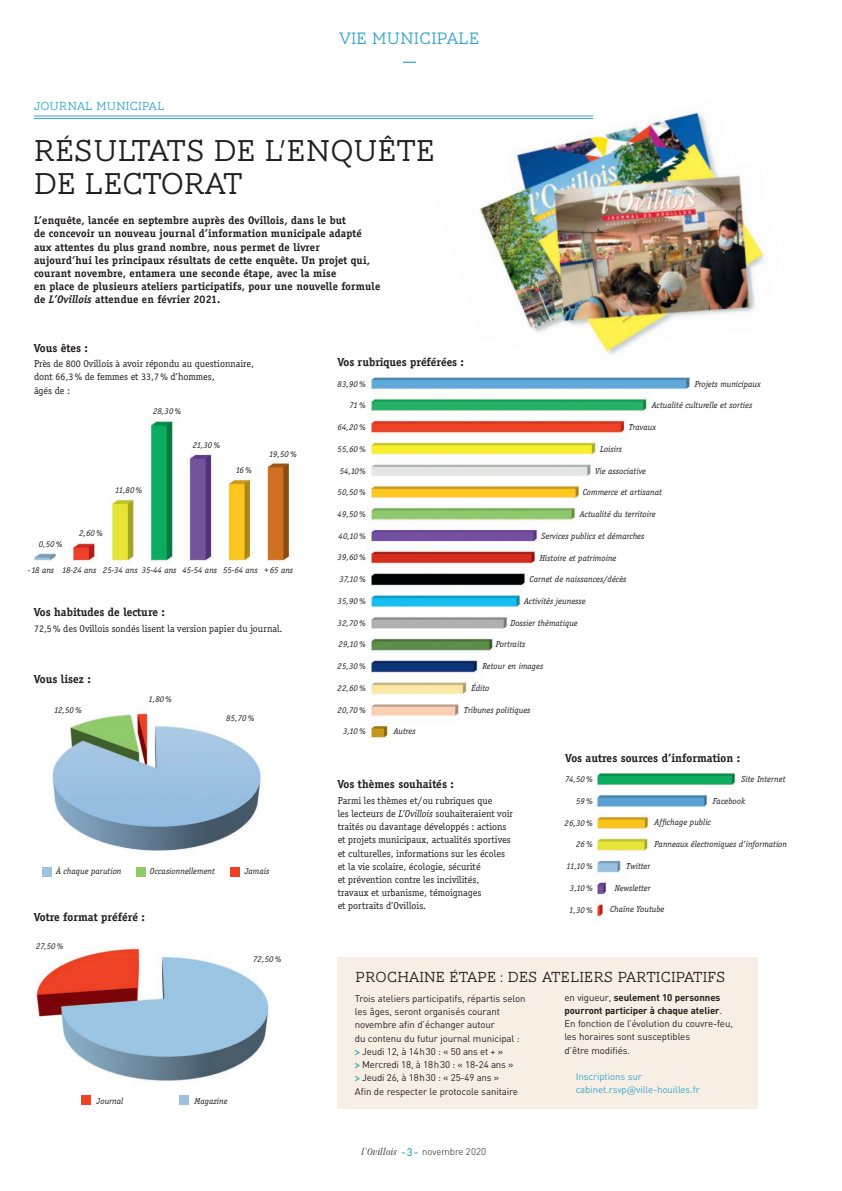
<style>
.page{position:relative;width:842px;height:1191px;background:#fff}
.page>*{position:absolute;margin:0;border:0;box-sizing:border-box;transform-origin:0 0}
.t1{font:300 31px/33.3px "AW Conqueror Slab";color:#231f20}
.t2{font:19px "Officina Sans";color:#36a7cc}
.t3{font:300 17px "AW Conqueror Slab";letter-spacing:.02em;color:#36a7cc}
.t4{font:300 15px "AW Conqueror Slab";letter-spacing:.01em;color:#231f20}
.t5{font:700 12px "Officina Serif";letter-spacing:.005em;color:#231f20}
.t6{font:300 12px "AW Conqueror Slab";letter-spacing:.02em;color:#36a7cc}
.t7{font:700 11.3px/13.2px "Officina Serif";letter-spacing:.015em;color:#231f20}
.t8{font:10.3px/13.2px "Officina Serif";color:#231f20}
.t9{font:9.7px/13.2px "DIN";letter-spacing:-.01em;color:#231f20}
.t10{font:9.7px/13.2px "DIN";letter-spacing:-.01em;color:#36a7cc}
.t11{font:300 9.7px "DIN";letter-spacing:-.01em;color:#231f20}
.t12{font:italic 9px "Officina Serif";letter-spacing:.005em;color:#231f20}
.s1{font-style:italic}
.s2{font-family:"Officina Serif";font-weight:700;font-size:10.3px;color:#36a7cc}
.s3{font-weight:700}
.s4{font-family:"Officina Serif";font-size:10.3px}
.s5{font-family:"Garamond";font-style:italic;font-stretch:condensed;font-size:10.5px}
.s6{font-weight:500;font-size:11px;color:#36a7cc}
</style>
<div class="page">
<div style="left:42px;top:866px;width:10px;height:10px;background:#9fc1e0"></div>
<img style="left:33px;top:419px;width:260px;height:144px">
<img style="left:368px;top:377px;width:322px;height:361px">
<img style="left:596px;top:772px;width:140px;height:145px">
<hr style="left:34px;top:116px;width:559px;height:1px;background:#36a7cc">
<hr style="left:34px;top:118px;width:559px;height:1px;background:#36a7cc">
<img style="left:52px;top:713px;width:209px;height:138px">
<div style="left:337px;top:957px;width:421px;height:151px;background:#f8efe4"></div>
<img style="left:36px;top:948px;width:233px;height:133px">
<img style="left:419px;top:112px;width:346px;height:243px">
<div style="left:136px;top:866px;width:10px;height:10px;background:#8fca6b"></div>
<div style="left:230px;top:866px;width:10px;height:10px;background:#ef4225"></div>
<div style="left:179px;top:1095px;width:10px;height:10px;background:#9fc1e0"></div>
<div style="left:81px;top:1095px;width:10px;height:10px;background:#ef4225"></div>
<h3 class="t3" style="left:339px;top:32px;width:142px">VIE MUNICIPALE</h3>
<h2 class="t2" style="left:402px;top:50px;width:16px">—</h2>
<h3 class="t6" style="left:34px;top:102px;width:132px">JOURNAL MUNICIPAL</h3>
<h1 class="t1" style="left:34px;top:137px;width:403px">RÉSULTATS DE L’ENQUÊTE<br>DE LECTORAT</h1>
<p class="t7" style="left:34px;top:214px;width:348px">L’enquête, lancée en septembre auprès des Ovillois, dans le but<br>de concevoir un nouveau journal d’information municipale adapté aux attentes du plus grand nombre, nous permet de livrer aujourd’hui les principaux résultats de cette enquête. Un projet qui, courant novembre, entamera une seconde étape, avec la mise<br>en place de plusieurs ateliers participatifs, pour une nouvelle formule de <span class="s1">L’Ovillois</span> attendue en février 2021.</p>
<h3 class="t5" style="left:34px;top:341px;width:56px">Vous êtes :</h3>
<p class="t8" style="left:34px;top:357px;width:221px">Près de 800 Ovillois à avoir répondu au questionnaire, dont 66,3% de femmes et 33,7% d’hommes,<br>âgés de :</p>
<p class="t12" style="left:39px;top:538px;width:25px">0,50 %</p>
<p class="t12" style="left:153px;top:406px;width:30px">28,30 %</p>
<p class="t12" style="left:193px;top:440px;width:29px">21,30 %</p>
<p class="t12" style="left:115px;top:484px;width:29px">11,80 %</p>
<p class="t12" style="left:79px;top:528px;width:25px">2,60 %</p>
<p class="t12" style="left:236px;top:465px;width:18px">16%</p>
<p class="t12" style="left:269px;top:448px;width:29px">19,50 %</p>
<p class="t12" style="left:28px;top:564px;width:232px">-18 ans 18-24 ans 25-34 ans 35-44 ans 45-54 ans 55-64 ans</p>
<p class="t12" style="left:264px;top:564px;width:30px">+ 65 ans</p>
<h3 class="t5" style="left:34px;top:605px;width:132px">Vos habitudes de lecture :</h3>
<p class="t8" style="left:34px;top:621px;width:250px">72,5% des Ovillois sondés lisent la version papier du journal.</p>
<h3 class="t5" style="left:34px;top:671px;width:58px">Vous lisez :</h3>
<p class="t12" style="left:54px;top:704px;width:29px">12,50 %</p>
<p class="t12" style="left:149px;top:693px;width:25px">1,80 %</p>
<p class="t12" style="left:226px;top:713px;width:30px">85,70 %</p>
<p class="t12" style="left:56px;top:866px;width:67px">À chaque parution</p>
<p class="t12" style="left:150px;top:866px;width:66px">Occasionnellement</p>
<p class="t12" style="left:245px;top:866px;width:26px">Jamais</p>
<h3 class="t5" style="left:34px;top:909px;width:112px">Votre format préféré :</h3>
<p class="t12" style="left:36px;top:940px;width:29px">27,50 %</p>
<p class="t12" style="left:253px;top:954px;width:30px">72,50 %</p>
<p class="t12" style="left:97px;top:1095px;width:28px">Journal</p>
<p class="t12" style="left:195px;top:1095px;width:35px">Magazine</p>
<h3 class="t5" style="left:338px;top:354px;width:128px">Vos rubriques préférées :</h3>
<p class="t12" style="left:338px;top:378px;width:30px">83,90 %</p>
<p class="t12" style="left:349px;top:400px;width:18px">71%</p>
<p class="t12" style="left:338px;top:422px;width:30px">64,20 %</p>
<p class="t12" style="left:338px;top:443px;width:30px">55,60 %</p>
<p class="t12" style="left:340px;top:465px;width:27px">54,10%</p>
<p class="t12" style="left:338px;top:487px;width:30px">50,50 %</p>
<p class="t12" style="left:338px;top:508px;width:30px">49,50 %</p>
<p class="t12" style="left:339px;top:530px;width:29px">40,10 %</p>
<p class="t12" style="left:338px;top:552px;width:30px">39,60 %</p>
<p class="t12" style="left:339px;top:574px;width:28px">37,10 %</p>
<p class="t12" style="left:338px;top:595px;width:30px">35,90 %</p>
<p class="t12" style="left:338px;top:617px;width:30px">32,70 %</p>
<p class="t12" style="left:339px;top:639px;width:29px">29,10 %</p>
<p class="t12" style="left:338px;top:661px;width:30px">25,30 %</p>
<p class="t12" style="left:338px;top:682px;width:30px">22,60 %</p>
<p class="t12" style="left:338px;top:704px;width:30px">20,70 %</p>
<p class="t12" style="left:343px;top:726px;width:24px">3,10 %</p>
<p class="t12" style="left:394px;top:726px;width:23px">Autres</p>
<p class="t12" style="left:695px;top:378px;width:67px">Projets municipaux</p>
<p class="t12" style="left:652px;top:400px;width:102px">Actualité culturelle et sorties</p>
<p class="t12" style="left:629px;top:422px;width:28px">Travaux</p>
<p class="t12" style="left:600px;top:443px;width:24px">Loisirs</p>
<p class="t12" style="left:595px;top:465px;width:52px">Vie associative</p>
<p class="t12" style="left:583px;top:487px;width:81px">Commerce et artisanat</p>
<p class="t12" style="left:580px;top:508px;width:77px">Actualité du territoire</p>
<p class="t12" style="left:541px;top:530px;width:104px">Services publics et démarches</p>
<p class="t12" style="left:540px;top:552px;width:78px">Histoire et patrimoine</p>
<p class="t12" style="left:530px;top:574px;width:98px">Carnet de naissances/décès</p>
<p class="t12" style="left:524px;top:595px;width:63px">Activités jeunesse</p>
<p class="t12" style="left:510px;top:617px;width:69px">Dossier thématique</p>
<p class="t12" style="left:496px;top:639px;width:31px">Portraits</p>
<p class="t12" style="left:482px;top:661px;width:63px">Retour en images</p>
<p class="t12" style="left:472px;top:682px;width:19px">Édito</p>
<p class="t12" style="left:464px;top:704px;width:68px">Tribunes politiques</p>
<h3 class="t5" style="left:565px;top:751px;width:176px">Vos autres sources d’information :</h3>
<h3 class="t5" style="left:338px;top:777px;width:118px">Vos thèmes souhaités :</h3>
<p class="t8" style="left:338px;top:793px;width:177px">Parmi les thèmes et/ou rubriques que<br>les lecteurs de <span class="s1">L’Ovillois</span> souhaiteraient voir traités ou davantage développés : actions et projets municipaux, actualités sportives et culturelles, informations sur les écoles et la vie scolaire, écologie, sécurité<br>et prévention contre les incivilités, travaux et urbanisme, témoignages<br>et portraits d’Ovillois.</p>
<p class="t12" style="left:565px;top:774px;width:29px">74,50 %</p>
<p class="t12" style="left:576px;top:795px;width:18px">59%</p>
<p class="t12" style="left:565px;top:817px;width:30px">26,30 %</p>
<p class="t12" style="left:576px;top:839px;width:18px">26%</p>
<p class="t12" style="left:566px;top:860px;width:28px">11,10 %</p>
<p class="t12" style="left:570px;top:882px;width:24px">3,10 %</p>
<p class="t12" style="left:569px;top:904px;width:25px">1,30 %</p>
<p class="t12" style="left:741px;top:773px;width:45px">Site Internet</p>
<p class="t12" style="left:713px;top:795px;width:34px">Facebook</p>
<p class="t12" style="left:655px;top:817px;width:58px">Affichage public</p>
<p class="t12" style="left:655px;top:839px;width:134px">Panneaux électroniques d’information</p>
<p class="t12" style="left:626px;top:860px;width:25px">Twitter</p>
<p class="t12" style="left:615px;top:882px;width:37px">Newsletter</p>
<p class="t12" style="left:610px;top:904px;width:56px">Chaîne Youtube</p>
<h3 class="t4" style="left:356px;top:972px;width:371px">PROCHAINE ÉTAPE : DES ATELIERS PARTICIPATIFS</h3>
<p class="t9" style="left:355px;top:992px;width:172px">Trois ateliers participatifs, répartis selon les âges, seront organisés courant novembre afin d’échanger autour<br>du contenu du futur journal municipal : <span class="s2">&gt;</span> Jeudi 12, à 14h30 : « 50 ans et +»<br><span class="s2">&gt;</span> Mercredi 18, à 18h30 : « 18-24 ans »<br><span class="s2">&gt;</span> Jeudi 26, à 18h30 : « 25-49 ans »<br>Afin de respecter le protocole sanitaire</p>
<p class="t9" style="left:564px;top:990px;width:170px">en vigueur, <span class="s3">seulement 10 personnes pourront participer à chaque atelier</span>.<br>En fonction de l’évolution du couvre-feu, les horaires sont susceptibles<br>d’être modifiés.</p>
<p class="t10" style="left:576px;top:1070px;width:126px">Inscriptions sur cabinet.rsvp<span class="s4">@</span>ville-houilles.fr</p>
<p class="t11" style="left:362px;top:1146px;width:126px"><span class="s5">l’Ovillois</span> <span class="s6">-3-</span> novembre 2020</p>
</div>
